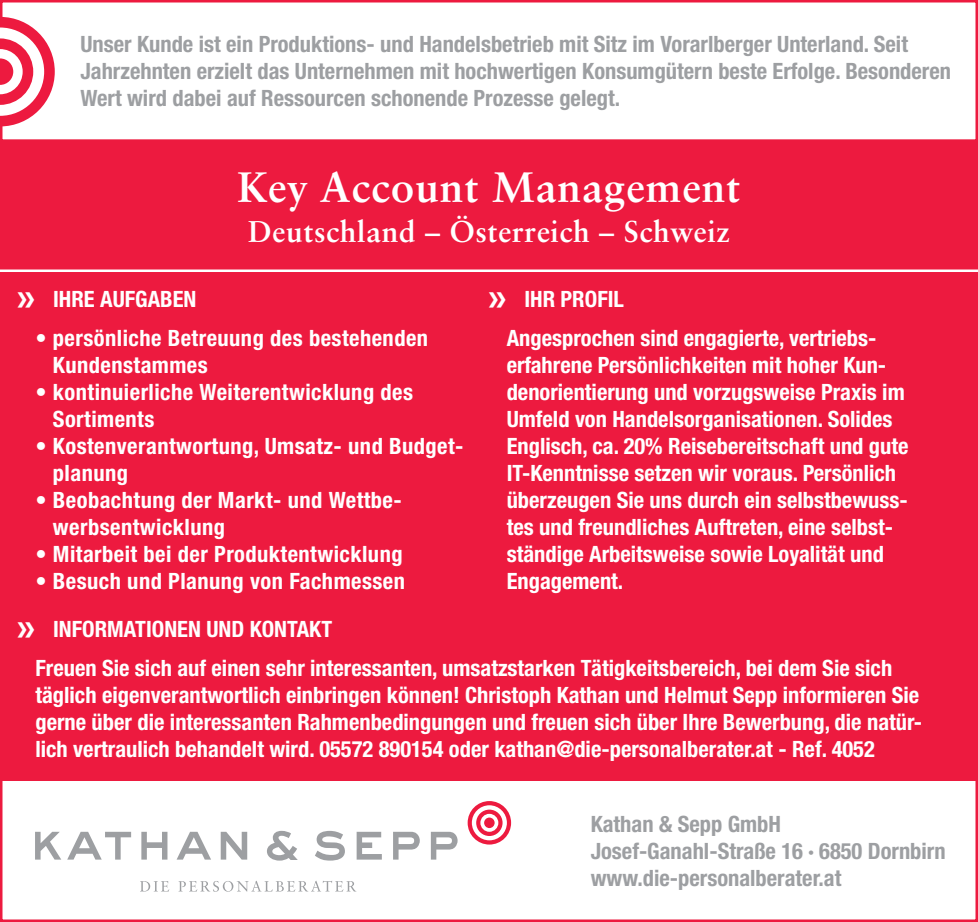
<style>
.page{position:relative;width:978px;height:922px;background:#fff}
.page>*{position:absolute;margin:0;border:0;box-sizing:border-box;transform-origin:0 0}
.t1{font:700 42.5px "Sabon LT Std";letter-spacing:.02em;color:#fff}
.t2{font:700 40px "Myriad Pro";color:#fff}
.t3{font:700 30px "Sabon LT Std";letter-spacing:.02em;color:#fff}
.t4{font:700 condensed 22.5px/27px "Helvetica Neue LT Std";color:#fff}
.t5{font:700 condensed 22.5px/27px "Helvetica Neue LT Std";color:#9d9fa2}
.t6{font:700 condensed 22.5px/27px "Helvetica Neue LT Std";letter-spacing:.02em;color:#fff}
</style>
<div class="page">
<div style="left:0;top:0;width:978px;height:780px;background:#ed1a3f"></div>
<div style="left:1px;top:1px;width:976px;height:139px;background:#fff"></div>
<div style="left:0;top:0;width:978px;height:142px;border:2px solid #ed1a3f"></div>
<svg style="left:468px;top:801px;width:43px;height:43px"></svg>
<svg style="left:35px;top:831px;width:26px;height:28px"></svg>
<svg style="left:67px;top:831px;width:64px;height:28px"></svg>
<svg style="left:141px;top:831px;width:26px;height:28px"></svg>
<svg style="left:177px;top:831px;width:34px;height:28px"></svg>
<svg style="left:221px;top:831px;width:26px;height:28px"></svg>
<svg style="left:315px;top:830px;width:30px;height:30px"></svg>
<svg style="left:357px;top:831px;width:25px;height:28px"></svg>
<svg style="left:393px;top:831px;width:27px;height:28px"></svg>
<svg style="left:431px;top:831px;width:27px;height:28px"></svg>
<svg style="left:140px;top:881px;width:29px;height:10px"></svg>
<svg style="left:178px;top:880px;width:178px;height:11px"></svg>
<svg style="left:267px;top:830px;width:31px;height:30px"></svg>
<svg style="left:0;top:17px;width:55px;height:109px"></svg>
<hr style="left:0;top:269px;width:978px;height:3px;background:#fff">
<p class="t5" style="left:80px;top:30px;width:872px">Unser Kunde ist ein Produktions- und Handelsbetrieb mit Sitz im Vorarlberger Unterland. Seit<br>Jahrzehnten erzielt das Unternehmen mit hochwertigen Konsumgütern beste Erfolge. Besonderen<br>Wert wird dabei auf Ressourcen schonende Prozesse gelegt.</p>
<h1 class="t1" style="left:238px;top:161px;width:504px">Key Account Management</h1>
<h3 class="t3" style="left:248px;top:213px;width:483px">Deutschland – Österreich – Schweiz</h3>
<p class="t4" style="left:53px;top:285px;width:145px">IHRE AUFGABEN</p>
<p class="t4" style="left:524px;top:285px;width:101px">IHR PROFIL</p>
<h2 class="t2" style="left:17px;top:271px;width:20px">»</h2>
<h2 class="t2" style="left:488px;top:271px;width:20px">»</h2>
<p class="t6" style="left:53px;top:324px;width:377px;text-indent:-18px">• persönliche Betreuung des bestehenden<br>Kundenstammes</p>
<p class="t6" style="left:53px;top:378px;width:362px;text-indent:-18px">• kontinuierliche Weiterentwicklung des<br>Sortiments</p>
<p class="t6" style="left:53px;top:432px;width:412px;text-indent:-18px">• Kostenverantwortung, Umsatz- und Budget&shy;planung</p>
<p class="t6" style="left:53px;top:486px;width:350px;text-indent:-18px">• Beobachtung der Markt- und Wettbe&shy;werbsentwicklung</p>
<p class="t6" style="left:35px;top:540px;width:369px">• Mitarbeit bei der Produktentwicklung</p>
<p class="t6" style="left:35px;top:567px;width:371px">• Besuch und Planung von Fachmessen</p>
<p class="t4" style="left:507px;top:324px;width:403px">Angesprochen sind engagierte, vertriebs&shy;erfahrene Persönlichkeiten mit hoher Kun&shy;denorientierung und vorzugsweise Praxis im Umfeld von Handelsorganisationen. Solides Englisch, ca. 20% Reisebereitschaft und gute IT-Kenntnisse setzen wir voraus. Persönlich überzeugen Sie uns durch ein selbstbewuss&shy;tes und freundliches Auftreten, eine selbst&shy;ständige Arbeitsweise sowie Loyalität und Engagement.</p>
<p class="t4" style="left:35px;top:608px;width:858px;line-height:39.5px;text-indent:18px">INFORMATIONEN UND KONTAKT<br>Freuen Sie sich auf einen sehr interessanten, umsatzstarken Tätigkeitsbereich, bei dem Sie sich</p>
<p class="t4" style="left:35px;top:681px;width:888px;text-align:justify">täglich eigenverantwortlich einbringen können! Christoph Kathan und Helmut Sepp informieren Sie gerne über die interessanten Rahmenbedingungen und freuen sich über Ihre Bewerbung, die natür&shy;lich vertraulich behandelt wird. 05572 890154 oder kathan@die-personalberater.at - Ref. 4052</p>
<h2 class="t2" style="left:17px;top:600px;width:20px">»</h2>
<p class="t5" style="left:591px;top:809px;width:356px">Kathan &amp; Sepp GmbH<br>Josef-Ganahl-Straße 16 · 6850 Dornbirn www.die-personalberater.at</p>
</div>
